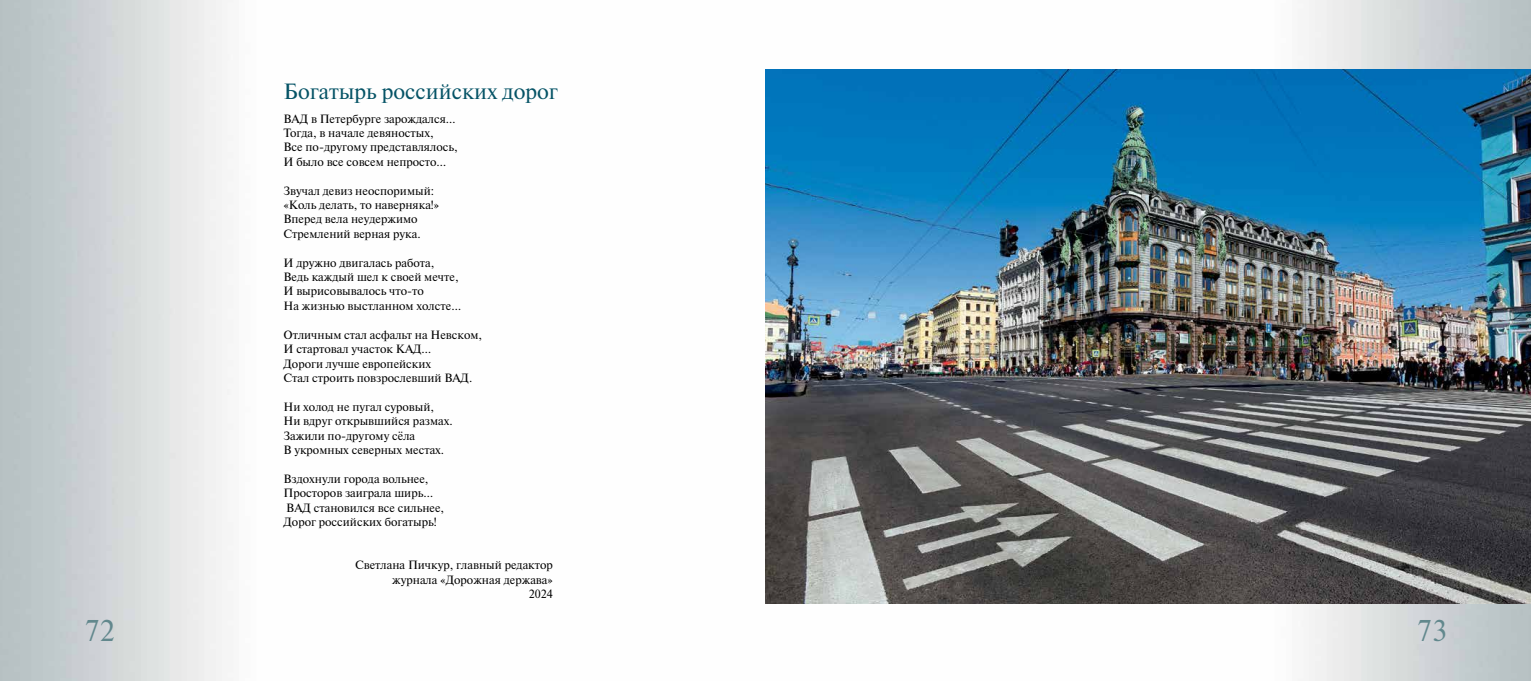
<style>
.page{position:relative;width:1531px;height:681px;background:#fff}
.page>*{position:absolute;margin:0;border:0;box-sizing:border-box;transform-origin:0 0}
.t1{font:30px "Newton C";color:#62888d}
.t2{font:22px "Newton C";color:#055366}
.t3{font:12px/14.4px "Newton C";color:#000}
</style>
<div class="page">
<img style="left:0;top:0;width:1531px;height:680px">
<img style="left:766px;top:70px;width:765px;height:533px">
<h2 class="t2" style="left:283px;top:79px;width:276px">Богатырь российских дорог</h2>
<p class="t3" style="left:283px;top:111px;width:176px">ВАД в Петербурге зарождался…<br>Тогда, в начале девяностых,<br>Все по-другому представлялось,<br>И было все совсем непросто…</p>
<p class="t3" style="left:283px;top:183px;width:157px">Звучал девиз неоспоримый: «Коль делать, то наверняка!»<br>Вперед вела неудержимо<br>Стремлений верная рука.</p>
<p class="t3" style="left:283px;top:255px;width:179px">И дружно двигалась работа,<br>Ведь каждый шел к своей мечте,<br>И вырисовывалось что-то<br>На жизнью выстланном холсте…</p>
<p class="t3" style="left:283px;top:327px;width:200px">Отличным стал асфальт на Невском,<br>И стартовал участок КАД…<br>Дороги лучше европейских<br>Стал строить повзрослевший ВАД.</p>
<p class="t3" style="left:283px;top:399px;width:171px">Ни холод не пугал суровый,<br>Ни вдруг открывшийся размах.<br>Зажили по-другому сёла<br>В укромных северных местах.</p>
<p class="t3" style="left:283px;top:471px;width:162px">Вздохнули города вольнее,<br>Просторов заиграла ширь…<br>ВАД становился все сильнее,<br>Дорог российских богатырь!</p>
<p class="t3" style="left:355px;top:558px;width:199px;text-align:right">Светлана Пичкур, главный редактор журнала «Дорожная держава»<br>2024</p>
<h1 class="t1" style="left:85px;top:614px;width:32px">72</h1>
<h1 class="t1" style="left:1417px;top:614px;width:32px">73</h1>
</div>
